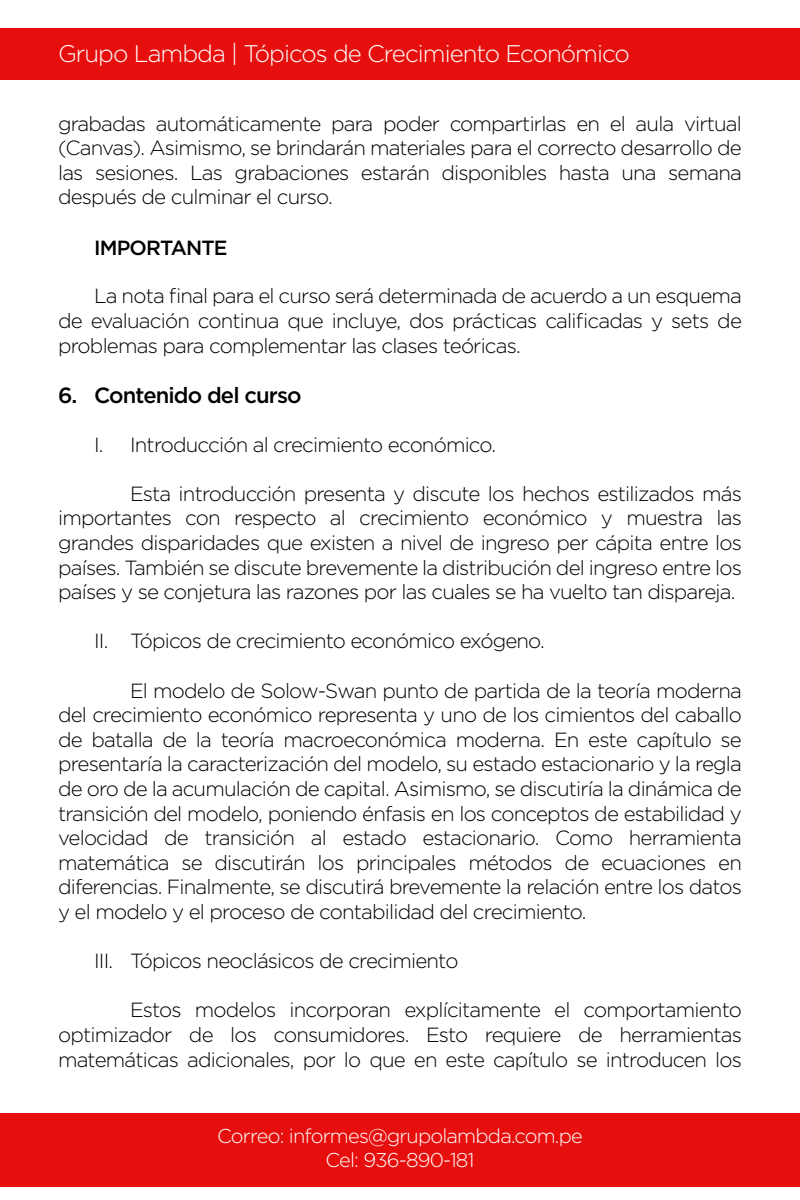
<style>
.page{position:relative;width:800px;height:1200px;background:#fff}
.page>*{position:absolute;margin:0;border:0;box-sizing:border-box;transform-origin:0 0}
.t1{font:300 24px "Gotham";letter-spacing:-.04em;color:#fff}
.t2{font:500 22px "Gotham";letter-spacing:-.04em;color:#000}
.t3{font:300 20.5px/24.6px "Gotham";letter-spacing:-.04em;color:#000;text-align:justify}
.t4{font:500 20.5px "Gotham";letter-spacing:-.04em;color:#000}
.t5{font:300 20px/24px "Gotham";letter-spacing:-.04em;color:#fff;text-align:center}
</style>
<div class="page">
<div style="left:0;top:29px;width:800px;height:51px;background:#e70f0d"></div>
<div style="left:0;top:1113px;width:800px;height:74px;background:#e70f0d"></div>
<p class="t1" style="left:58px;top:39px;width:573px">Grupo Lambda | Tópicos de Crecimiento Económico</p>
<p class="t3" style="left:58px;top:111px;width:685px">grabadas automáticamente para poder compartirlas en el aula virtual (Canvas). Asimismo, se brindarán materiales para el correcto desarrollo de las sesiones. Las grabaciones estarán disponibles hasta una semana después de culminar el curso.</p>
<p class="t4" style="left:94px;top:234px;width:135px">IMPORTANTE</p>
<p class="t3" style="left:58px;top:283px;width:685px;text-indent:36px">La nota final para el curso será determinada de acuerdo a un esquema de evaluación continua que incluye, dos prácticas calificadas y sets de problemas para complementar las clases teóricas.</p>
<p class="t2" style="left:58px;top:381px;width:245px">6. Contenido del curso</p>
<p class="t3" style="left:94px;top:432px;width:404px">I. Introducción al crecimiento económico.</p>
<p class="t3" style="left:58px;top:481px;width:685px;text-indent:72px">Esta introducción presenta y discute los hechos estilizados más importantes con respecto al crecimiento económico y muestra las grandes disparidades que existen a nivel de ingreso per cápita entre los países. También se discute brevemente la distribución del ingreso entre los países y se conjetura las razones por las cuales se ha vuelto tan dispareja.</p>
<p class="t3" style="left:94px;top:628px;width:452px">II. Tópicos de crecimiento económico exógeno.</p>
<p class="t3" style="left:58px;top:678px;width:685px;text-indent:72px">El modelo de Solow-Swan punto de partida de la teoría moderna del crecimiento económico representa y uno de los cimientos del caballo de batalla de la teoría macroeconómica moderna. En este capítulo se presentaría la caracterización del modelo, su estado estacionario y la regla de oro de la acumulación de capital. Asimismo, se discutiría la dinámica de transición del modelo, poniendo énfasis en los conceptos de estabilidad y velocidad de transición al estado estacionario. Como herramienta matemática se discutirán los principales métodos de ecuaciones en diferencias. Finalmente, se discutirá brevemente la relación entre los datos y el modelo y el proceso de contabilidad del crecimiento.</p>
<p class="t3" style="left:94px;top:948px;width:366px">III. Tópicos neoclásicos de crecimiento</p>
<p class="t3" style="left:58px;top:997px;width:685px;text-indent:72px">Estos modelos incorporan explícitamente el comportamiento optimizador de los consumidores. Esto requiere de herramientas matemáticas adicionales, por lo que en este capítulo se introducen los</p>
<p class="t5" style="left:217px;top:1124px;width:367px">Correo: informes@grupolambda.com.pe<br>Cel: 936-890-181</p>
</div>
